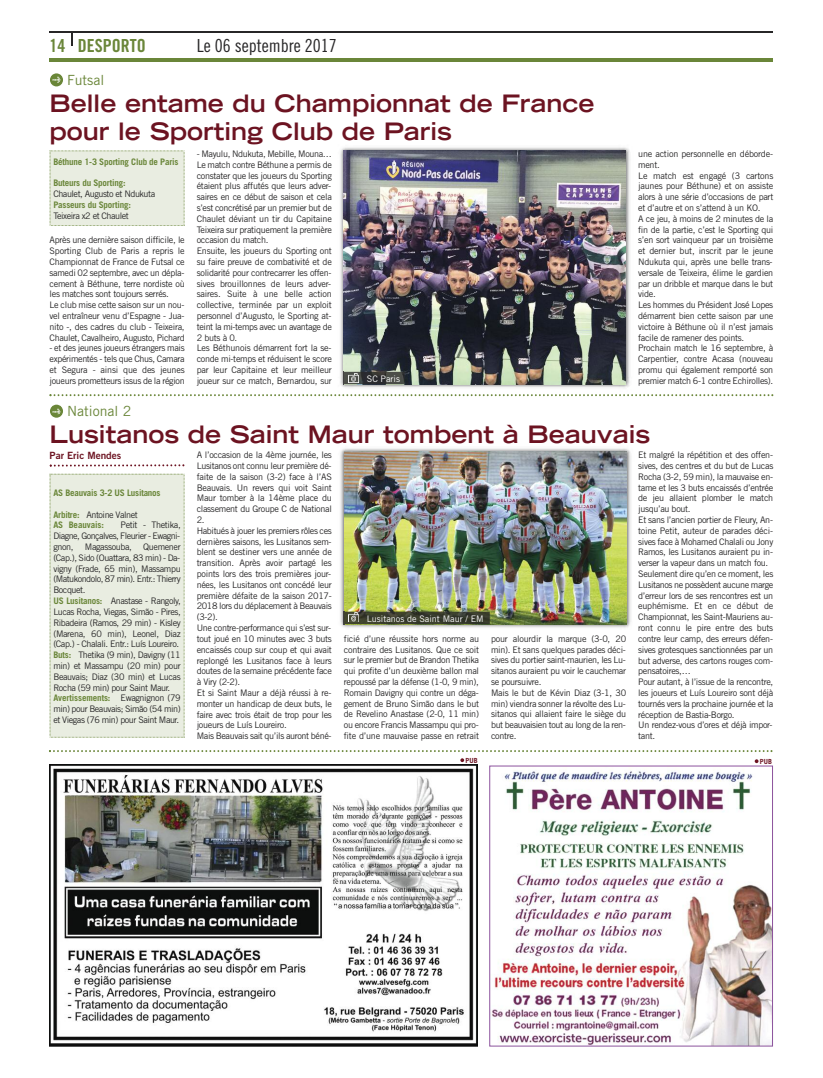
<style>
.page{position:relative;width:823px;height:1078px;background:#fff}
.page>*{position:absolute;margin:0;border:0;box-sizing:border-box;transform-origin:0 0}
.t1{font:700 expanded 24px/28.8px "Trade Gothic LT";color:#6c1321}
.t2{font:18px "Trade Gothic LT Cond Eighteen";color:#272627}
.t3{font:18px "Trade Gothic LT Bold Cond Twenty";color:#6a8639}
.t4{font:14px "Trade Gothic LT";color:#6a8639}
.t5{font:10px "Trade Gothic LT Bold Two";color:#6c1321}
.t6{font:9px/10.8px "Trade Gothic LT";letter-spacing:-.035em;color:#272627}
.t7{font:700 9px/10.8px "Trade Gothic LT";letter-spacing:-.02em;color:#6a8639}
.t8{font:9px "Trade Gothic LT";color:#fff}
.t9{font:700 7px "Trade Gothic LT";color:#6c1321}
.s1{font-weight:400;color:#272627}
.s2{font-weight:700;color:#6a8639}
</style>
<div class="page">
<hr style="left:50px;top:58px;width:722px;height:4px;background:#6a8639">
<hr style="left:50px;top:31px;width:722px;height:1px;background:#272627">
<svg style="left:71px;top:32px;width:1px;height:14px"></svg>
<svg style="left:49px;top:394px;width:723px;height:2px"></svg>
<svg style="left:50px;top:73px;width:13px;height:13px"></svg>
<svg style="left:52px;top:75px;width:10px;height:8px"></svg>
<svg style="left:50px;top:404px;width:13px;height:13px"></svg>
<svg style="left:52px;top:406px;width:10px;height:8px"></svg>
<svg style="left:50px;top:464px;width:134px;height:2px"></svg>
<svg style="left:49px;top:750px;width:723px;height:1px"></svg>
<img style="left:50px;top:764px;width:427px;height:282px">
<svg style="left:460px;top:758px;width:4px;height:4px"></svg>
<img style="left:492px;top:771px;width:278px;height:273px">
<svg style="left:754px;top:759px;width:4px;height:4px"></svg>
<img style="left:340px;top:147px;width:290px;height:241px">
<img style="left:344px;top:150px;width:281px;height:234px">
<div style="left:50px;top:150px;width:135px;height:76px;background:#e9ede1"></div>
<img style="left:340px;top:448px;width:291px;height:180px">
<img style="left:344px;top:451px;width:282px;height:173px">
<div style="left:50px;top:473px;width:135px;height:264px;background:#e9ede1"></div>
<img style="left:358px;top:372px;width:46px;height:12px">
<svg style="left:344px;top:372px;width:14px;height:12px"></svg>
<img style="left:359px;top:611px;width:130px;height:13px">
<svg style="left:344px;top:611px;width:15px;height:13px"></svg>
<h2 class="t3" style="left:50px;top:34px;width:97px">14 DESPORTO</h2>
<h3 class="t4" style="left:67px;top:72px;width:39px">Futsal</h3>
<h2 class="t2" style="left:196px;top:34px;width:141px">Le 06 septembre 2017</h2>
<h1 class="t1" style="left:50px;top:88px;width:546px">Belle entame du Championnat de France pour le Sporting Club de Paris</h1>
<p class="t7" style="left:53px;top:156px;width:127px">Béthune 1-3 Sporting Club de Paris</p>
<p class="t7" style="left:53px;top:177px;width:74px">Buteurs du Sporting:</p>
<p class="t6" style="left:53px;top:188px;width:103px">Chaulet, Augusto et Ndukuta</p>
<p class="t7" style="left:53px;top:199px;width:79px">Passeurs du Sporting:</p>
<p class="t6" style="left:53px;top:210px;width:77px">Teixeira x2 et Chaulet</p>
<p class="t6" style="left:50px;top:235px;width:136px">Après une dernière saison difficile, le Sporting Club de Paris a repris le Championnat de France de Futsal ce samedi 02 septembre, avec un dépla&shy;cement à Béthune, terre nordiste où les matches sont toujours serrés.<br>Le club mise cette saison sur un nou&shy;vel entraîneur venu d’Espagne - Jua&shy;nito -, des cadres du club - Teixeira, Chaulet, Cavalheiro, Augusto, Pichard</p>
<p class="t6" style="left:50px;top:343px;width:136px;text-align:justify">- et des jeunes joueurs étrangers mais expérimentés - tels que Chus, Camara et Segura - ainsi que des jeunes joueurs prometteurs issus de la région</p>
<p class="t6" style="left:197px;top:148px;width:136px">- Mayulu, Ndukuta, Mebille, Mouna… Le match contre Béthune a permis de constater que les joueurs du Sporting étaient plus affutés que leurs adver&shy;saires en ce début de saison et cela s’est concrétisé par un premier but de Chaulet déviant un tir du Capitaine Teixeira sur pratiquement la première occasion du match.<br>Ensuite, les joueurs du Sporting ont su faire preuve de combativité et de solidarité pour contrecarrer les offen&shy;sives brouillonnes de leurs adver&shy;saires. Suite à une belle action collective, terminée par un exploit personnel d’Augusto, le Sporting at&shy;teint la mi-temps avec un avantage de 2 buts à 0.<br>Les Béthunois démarrent fort la se&shy;conde mi-temps et réduisent le score par leur Capitaine et leur meilleur joueur sur ce match, Bernardou, sur</p>
<p class="t6" style="left:637px;top:148px;width:136px">une action personnelle en déborde&shy;ment.<br>Le match est engagé (3 cartons jaunes pour Béthune) et on assiste alors à une série d’occasions de part et d’autre et on s’attend à un KO.<br>A ce jeu, à moins de 2 minutes de la fin de la partie, c’est le Sporting qui s’en sort vainqueur par un troisième et dernier but, inscrit par le jeune<br>Ndukuta qui, après une belle trans&shy;versale de Teixeira, élime le gardien par un dribble et marque dans le but vide.<br>Les hommes du Président José Lopes démarrent bien cette saison par une victoire à Béthune où il n’est jamais facile de ramener des points.<br>Prochain match le 16 septembre, à<br>Carpentier, contre Acasa (nouveau promu qui également remporté son premier match 6-1 contre Echirolles).</p>
<p class="t8" style="left:366px;top:373px;width:35px">SC Paris</p>
<h3 class="t4" style="left:67px;top:403px;width:66px">National 2</h3>
<p class="t5" style="left:50px;top:449px;width:73px">Par Eric Mendes</p>
<h1 class="t1" style="left:50px;top:419px;width:602px">Lusitanos de Saint Maur tombent à Beauvais</h1>
<p class="t6" style="left:197px;top:449px;width:136px">A l’occasion de la 4ème journée, les<br>Lusitanos ont connu leur première dé&shy;faite de la saison (3-2) face à l’AS<br>Beauvais. Un revers qui voit Saint<br>Maur tomber à la 14ème place du classement du Groupe C de National<br>2.<br>Habitués à jouer les premiers rôles ces dernières saisons, les Lusitanos sem&shy;blent se destiner vers une année de transition. Après avoir partagé les points lors des trois premières jour&shy;nées, les Lusitanos ont concédé leur première défaite de la saison 2017-<br>2018 lors du déplacement à Beauvais (3-2).<br>Une contre-performance qui s’est sur&shy;tout joué en 10 minutes avec 3 buts encaissés coup sur coup et qui avait replongé les Lusitanos face à leurs doutes de la semaine précédente face à Viry (2-2).<br>Et si Saint Maur a déjà réussi à re&shy;monter un handicap de deux buts, le faire avec trois était de trop pour les joueurs de Luís Loureiro.<br>Mais Beauvais sait qu’ils auront béné-</p>
<p class="t6" style="left:637px;top:449px;width:136px">Et malgré la répétition et des offen&shy;sives, des centres et du but de Lucas Rocha (3-2, 59 min), la mauvaise en&shy;tame et les 3 buts encaissés d’entrée de jeu allaient plomber le match jusqu’au bout.<br>Et sans l’ancien portier de Fleury, An&shy;toine Petit, auteur de parades déci&shy;sives face à Mohamed Chalali ou Jony Ramos, les Lusitanos auraient pu in&shy;verser la vapeur dans un match fou.<br>Seulement dire qu’en ce moment, les Lusitanos ne possèdent aucune marge d’erreur lors de ses rencontres est un euphémisme. Et en ce début de Championnat, les Saint-Mauriens au&shy;ront connu le pire entre des buts contre leur camp, des erreurs défen&shy;sives grotesques sanctionnées par un but adverse, des cartons rouges com&shy;pensatoires,…<br>Pour autant, à l’issue de la rencontre, les joueurs et Luís Loureiro sont déjà tournés vers la prochaine journée et la réception de Bastia-Borgo.<br>Un rendez-vous d’ores et déjà impor&shy;tant.</p>
<p class="t7" style="left:53px;top:487px;width:109px">AS Beauvais 3-2 US Lusitanos</p>
<p class="t7" style="left:53px;top:508px;width:86px">Arbitre: <span class="s1">Antoine Valnet<br></span>AS Beauvais:</p>
<p class="t6" style="left:53px;top:519px;width:129px;text-indent:67px">Petit - Thetika,<br>Diagne, Gonçalves, Fleurier - Ewagni&shy;gnon, Magassouba, Quemener (Cap.), Sido (Ouattara, 83 min) - Da&shy;vigny (Frade, 65 min), Massampu (Matukondolo, 87 min). Entr.: Thierry<br>Bocquet.<br><span class="s2">US Lusitanos:</span> Anastase - Rangoly,<br>Lucas Rocha, Viegas, Simão - Pires,<br>Ribadeira (Ramos, 29 min) - Kisley (Marena, 60 min), Leonel, Diaz (Cap.) - Chalali. Entr.: Luís Loureiro.<br><span class="s2">Buts:</span> Thetika (9 min), Davigny (11 min) et Massampu (20 min) pour<br>Beauvais; Diaz (30 min) et Lucas<br>Rocha (59 min) pour Saint Maur.<br><span class="s2">Avertissements:</span> Ewagnignon (79 min) pour Beauvais; Simão (54 min) et Viegas (76 min) pour Saint Maur.</p>
<p class="t8" style="left:366px;top:613px;width:118px">Lusitanos de Saint Maur / EM</p>
<p class="t6" style="left:343px;top:632px;width:136px;text-align:justify">ficié d’une réussite hors norme au contraire des Lusitanos. Que ce soit sur le premier but de Brandon Thetika qui profite d’un deuxième ballon mal repoussé par la défense (1-0, 9 min), Romain Davigny qui contre un déga&shy;gement de Bruno Simão dans le but de Revelino Anastase (2-0, 11 min) ou encore Francis Massampu qui pro&shy;fite d’une mauvaise passe en retrait</p>
<p class="t6" style="left:490px;top:632px;width:136px">pour alourdir la marque (3-0, 20 min). Et sans quelques parades déci&shy;sives du portier saint-maurien, les Lu&shy;sitanos auraient pu voir le cauchemar se poursuivre.<br>Mais le but de Kévin Diaz (3-1, 30 min) viendra sonner la révolte des Lu&shy;sitanos qui allaient faire le siège du but beauvaisien tout au long de la ren&shy;contre.</p>
<p class="t9" style="left:465px;top:755px;width:14px">PUB</p>
<p class="t9" style="left:759px;top:756px;width:14px">PUB</p>
</div>
